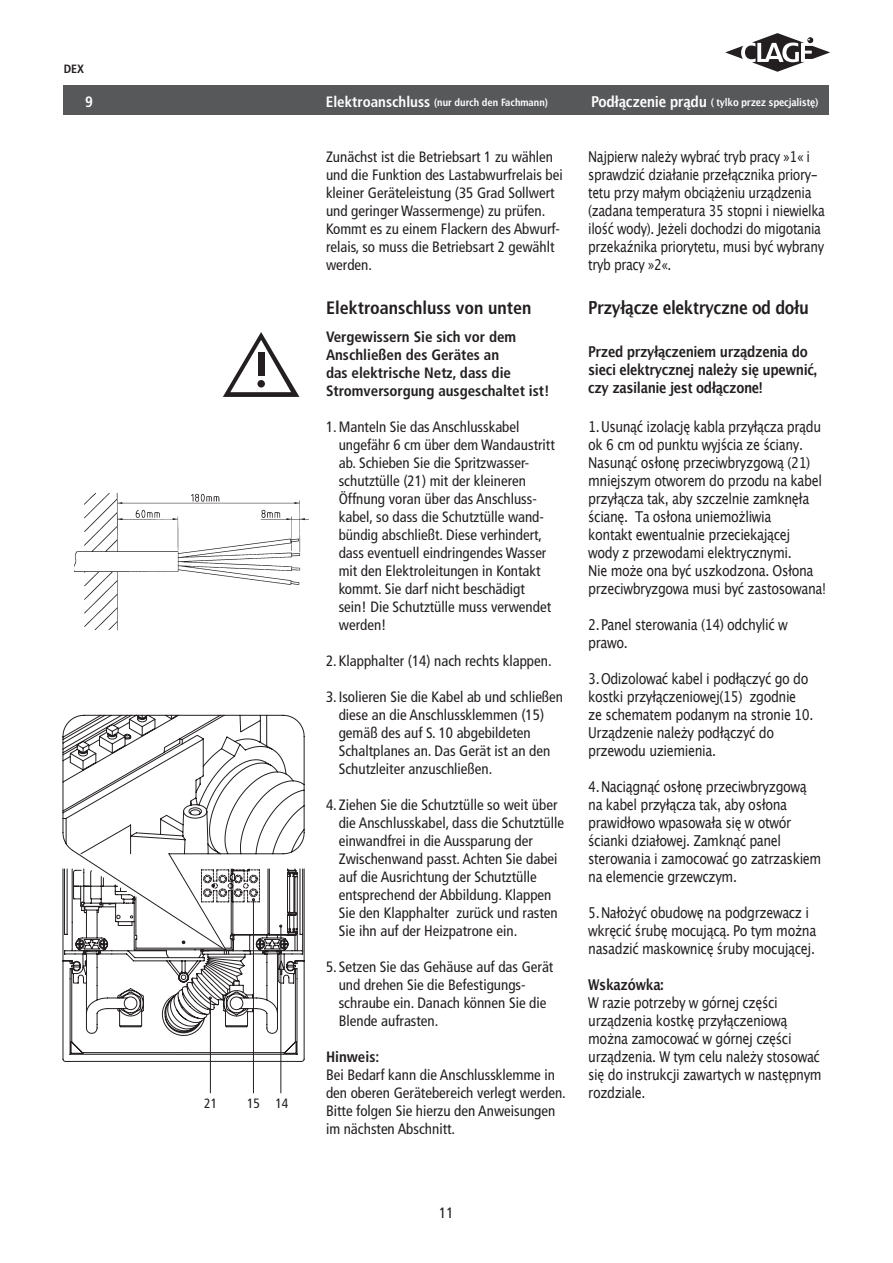
<style>
.page{position:relative;width:893px;height:1263px;background:#fff}
.page>*{position:absolute;margin:0;border:0;box-sizing:border-box;transform-origin:0 0}
.t1{font:700 18px "Lucida Grande";letter-spacing:-.03em;color:#231f20;scale:.84 1}
.t2{font:700 condensed 18px "Frutiger LT Std";color:#231f20}
.t3{font:condensed 15px/18px "Frutiger LT Std";color:#231f20}
.t4{font:15px/18px "Lucida Grande";letter-spacing:-.03em;color:#231f20;scale:.84 1}
.t5{font:15px/18px "Lucida Grande";letter-spacing:-.03em;color:#231f20;scale:.82 1}
.t6{font:700 condensed 15px/18px "Frutiger LT Std";color:#231f20}
.t7{font:700 15px/18px "Lucida Grande";letter-spacing:-.03em;color:#231f20;scale:.84 1}
.t8{font:700 condensed 15px "Frutiger LT Std";color:#fff}
.t9{font:condensed 13.5px "Frutiger LT Std";color:#231f20}
.t10{font:700 condensed 12px "Frutiger LT Std";color:#231f20}
.t11{font:700 10.5px "Lucida Grande";letter-spacing:-.03em;color:#fff;scale:.86 1}
.t12{font:700 condensed 10.5px "Frutiger LT Std";color:#fff}
.s1{font-size:15px}
</style>
<div class="page">
<svg style="left:725px;top:33px;width:105px;height:39px"></svg>
<div style="left:64px;top:85px;width:765px;height:30px;background:#57585a"></div>
<img style="left:75px;top:493px;width:233px;height:138px">
<svg style="left:62px;top:714px;width:243px;height:380px"></svg>
<svg style="left:62px;top:715px;width:243px;height:284px"></svg>
<hr style="left:210px;top:998px;width:1px;height:95px;background:#231f20">
<hr style="left:253px;top:900px;width:1px;height:193px;background:#231f20">
<hr style="left:280px;top:926px;width:1px;height:167px;background:#231f20">
<svg style="left:223px;top:332px;width:76px;height:65px"></svg>
<div style="left:258px;top:352px;width:6px;height:24px;background:#231f20"></div>
<div style="left:257px;top:380px;width:8px;height:7px;background:#231f20;border-radius:50%"></div>
<p class="t10" style="left:64px;top:62px;width:22px">DEX</p>
<p class="t8" style="left:85px;top:92px;width:9px">9</p>
<p class="t12" style="left:326px;top:96px;width:223px"><span class="s1">Elektroanschluss</span> (nur durch den Fachmann)</p>
<p class="t11" style="left:591px;top:97px;width:266px"><span class="s1">Podłączenie prądu</span> ( tylko przez specjalistę)</p>
<p class="t9" style="left:204px;top:1096px;width:14px">21</p>
<p class="t9" style="left:247px;top:1096px;width:43px">15 14</p>
<p class="t3" style="left:326px;top:148px;width:238px">Zunächst ist die Betriebsart 1 zu wählen und die Funktion des Lastabwurfrelais bei kleiner Geräteleistung (35 Grad Sollwert und geringer Wassermenge) zu prüfen.<br>Kommt es zu einem Flackern des Abwurf&shy;relais, so muss die Betriebsart 2 gewählt werden.</p>
<p class="t2" style="left:326px;top:297px;width:207px">Elektroanschluss von unten</p>
<p class="t6" style="left:326px;top:328px;width:225px">Vergewissern Sie sich vor dem<br>Anschließen des Gerätes an<br>das elektrische Netz, dass die<br>Stromversorgung ausgeschaltet ist!</p>
<p class="t3" style="left:339px;top:418px;width:218px;text-indent:-13px">1.Manteln Sie das Anschlusskabel ungefähr 6 cm über dem Wandaustritt ab. Schieben Sie die Spritzwasser&shy;schutztülle (21) mit der kleineren Öffnung voran über das Anschluss&shy;kabel, so dass die Schutztülle wand&shy;bündig abschließt. Diese verhindert, dass eventuell eindringendes Wasser mit den Elektroleitungen in Kontakt kommt. Sie darf nicht beschädigt sein! Die Schutztülle muss verwendet werden!</p>
<p class="t3" style="left:326px;top:652px;width:227px">2. Klapphalter (14) nach rechts klappen.</p>
<p class="t3" style="left:339px;top:688px;width:226px;text-indent:-13px">3. Isolieren Sie die Kabel ab und schließen diese an die Anschlussklemmen (15) gemäß des auf S. 10 abgebildeten Schaltplanes an. Das Gerät ist an den Schutzleiter anzuschließen.</p>
<p class="t3" style="left:339px;top:796px;width:227px;text-indent:-13px">4. Ziehen Sie die Schutztülle so weit über die Anschlusskabel, dass die Schutztülle einwandfrei in die Aussparung der Zwischenwand passt. Achten Sie dabei auf die Ausrichtung der Schutztülle entsprechend der Abbildung. Klappen Sie den Klapphalter zurück und rasten Sie ihn auf der Heizpatrone ein.</p>
<p class="t3" style="left:339px;top:958px;width:216px;text-indent:-13px">5. Setzen Sie das Gehäuse auf das Gerät und drehen Sie die Befestigungs&shy;schraube ein. Danach können Sie die<br>Blende aufrasten.</p>
<p class="t6" style="left:326px;top:1048px;width:55px">Hinweis:</p>
<p class="t3" style="left:326px;top:1066px;width:241px">Bei Bedarf kann die Anschlussklemme in den oberen Gerätebereich verlegt werden.<br>Bitte folgen Sie hierzu den Anweisungen im nächsten Abschnitt.</p>
<p class="t5" style="left:588px;top:148px;width:290px">Najpierw należy wybrać tryb pracy »1« i sprawdzić działanie przełącznika priory&shy;tetu przy małym obciążeniu urządzenia (zadana temperatura 35 stopni i niewielka ilość wody). Jeżeli dochodzi do migotania przekaźnika priorytetu, musi być wybrany tryb pracy »2«.</p>
<p class="t1" style="left:588px;top:297px;width:264px">Przyłącze elektryczne od dołu</p>
<p class="t7" style="left:588px;top:343px;width:274px">Przed przyłączeniem urządzenia do sieci elektrycznej należy się upewnić, czy zasilanie jest odłączone!</p>
<p class="t4" style="left:588px;top:418px;width:285px">1.Usunąć izolację kabla przyłącza prądu ok 6 cm od punktu wyjścia ze ściany.<br>Nasunąć osłonę przeciwbryzgową (21) mniejszym otworem do przodu na kabel przyłącza tak, aby szczelnie zamknęła ścianę. Ta osłona uniemożliwia<br>kontakt ewentualnie przeciekającej<br>wody z przewodami elektrycznymi.<br>Nie może ona być uszkodzona. Osłona przeciwbryzgowa musi być zastosowana!</p>
<p class="t4" style="left:588px;top:616px;width:239px">2.Panel sterowania (14) odchylić w prawo.</p>
<p class="t4" style="left:588px;top:670px;width:270px">3.Odizolować kabel i podłączyć go do kostki przyłączeniowej(15) zgodnie ze schematem podanym na stronie 10.<br>Urządzenie należy podłączyć do przewodu uziemienia.</p>
<p class="t4" style="left:588px;top:778px;width:279px">4.Naciągnąć osłonę przeciwbryzgową na kabel przyłącza tak, aby osłona prawidłowo wpasowała się w otwór ścianki działowej. Zamknąć panel sterowania i zamocować go zatrzaskiem na elemencie grzewczym.</p>
<p class="t4" style="left:588px;top:904px;width:273px">5.Nałożyć obudowę na podgrzewacz i wkręcić śrubę mocującą. Po tym można nasadzić maskownicę śruby mocującej.</p>
<p class="t7" style="left:588px;top:976px;width:91px">Wskazówka:</p>
<p class="t4" style="left:588px;top:994px;width:279px">W razie potrzeby w górnej części urządzenia kostkę przyłączeniową można zamocować w górnej części urządzenia. W tym celu należy stosować się do instrukcji zawartych w następnym rozdziale.</p>
<p class="t3" style="left:439px;top:1203px;width:16px">11</p>
</div>
